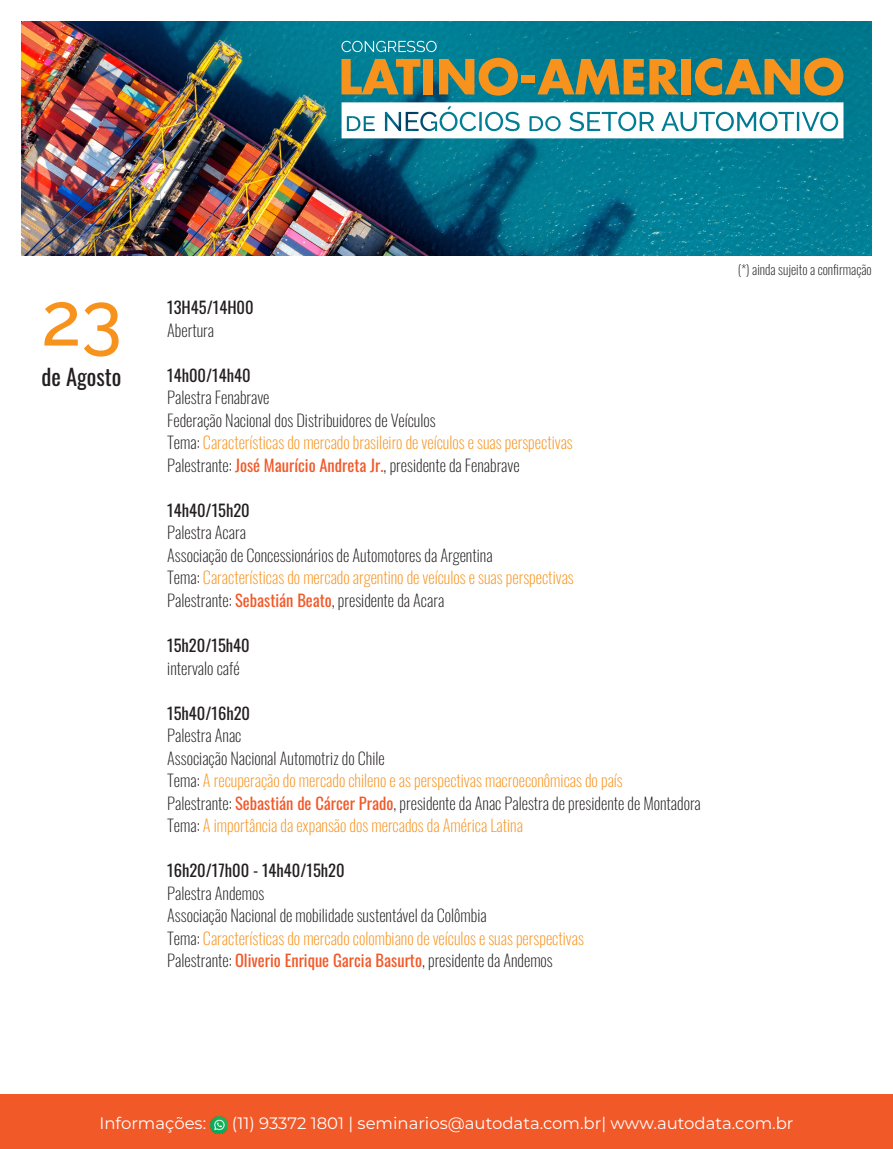
<style>
.page{position:relative;width:893px;height:1149px;background:#fff}
.page>*{position:absolute;margin:0;border:0;box-sizing:border-box;transform-origin:0 0}
.t1{font:500 75px "Raleway";color:#f7931d}
.t2{font:22.5px "Oswald";color:#231f20}
.t3{font:200 16.5px/22.5px "Oswald";color:#231f20}
.t4{font:16.5px "Oswald";color:#231f20}
.t5{font:16.5px "Montserrat";color:#fff}
.t6{font:200 13.5px "Oswald";color:#231f20}
.s1{color:#f7931d}
.s2{font-weight:400;color:#f15929}
</style>
<div class="page">
<img style="left:21px;top:21px;width:851px;height:234px">
<div style="left:0;top:1094px;width:893px;height:54px;background:#f15929"></div>
<img style="left:211px;top:1116px;width:17px;height:17px">
<svg style="left:342px;top:102px;width:501px;height:36px"></svg>
<svg style="left:341px;top:59px;width:79px;height:35px;background:#898952"></svg>
<div style="left:424px;top:59px;width:9px;height:35px;background:#f7931d"></div>
<svg style="left:439px;top:58px;width:79px;height:38px;background:#908a4f"></svg>
<div style="left:522px;top:76px;width:13px;height:7px;background:#f7931d"></div>
<svg style="left:537px;top:59px;width:142px;height:35px;background:#94894a"></svg>
<div style="left:681px;top:59px;width:10px;height:35px;background:#f7931d"></div>
<svg style="left:695px;top:58px;width:148px;height:38px;background:#848650"></svg>
<svg style="left:341px;top:41px;width:96px;height:11px"></svg>
<h1 class="t1" style="left:41px;top:276px;width:82px">23</h1>
<h2 class="t2" style="left:42px;top:356px;width:81px">de Agosto</h2>
<p class="t4" style="left:167px;top:293px;width:88px">13H45/14H00</p>
<p class="t3" style="left:167px;top:317px;width:48px">Abertura</p>
<p class="t4" style="left:167px;top:360px;width:85px">14h00/14h40</p>
<p class="t3" style="left:167px;top:384px;width:407px">Palestra Fenabrave<br>Federação Nacional dos Distribuidores de Veículos<br>Tema: <span class="s1">Características do mercado brasileiro de veículos e suas perspectivas </span>Palestrante: <span class="s2">José Maurício Andreta Jr.</span>, presidente da Fenabrave</p>
<p class="t4" style="left:167px;top:495px;width:84px">14h40/15h20</p>
<p class="t3" style="left:167px;top:519px;width:408px">Palestra Acara<br>Associação de Concessionários de Automotores da Argentina<br>Tema: <span class="s1">Características do mercado argentino de veículos e suas perspectivas </span>Palestrante: <span class="s2">Sebastián Beato</span>, presidente da Acara</p>
<p class="t4" style="left:167px;top:630px;width:84px">15h20/15h40</p>
<p class="t3" style="left:167px;top:654px;width:74px">intervalo café</p>
<p class="t4" style="left:167px;top:698px;width:84px">15h40/16h20</p>
<p class="t3" style="left:167px;top:722px;width:535px">Palestra Anac<br>Associação Nacional Automotriz do Chile<br>Tema: <span class="s1">A recuperação do mercado chileno e as perspectivas macroeconômicas do país<br></span>Palestrante: <span class="s2">Sebastián de Cárcer Prado</span>, presidente da Anac Palestra de presidente de Montadora Tema: <span class="s1">A importância da expansão dos mercados da América Latina</span></p>
<p class="t4" style="left:167px;top:855px;width:179px">16h20/17h00 - 14h40/15h20</p>
<p class="t3" style="left:167px;top:879px;width:418px">Palestra Andemos<br>Associação Nacional de mobilidade sustentável da Colômbia<br>Tema: <span class="s1">Características do mercado colombiano de veículos e suas perspectivas </span>Palestrante: <span class="s2">Oliverio Enrique Garcia Basurto</span>, presidente da Andemos</p>
<p class="t6" style="left:738px;top:257px;width:135px">(*) ainda sujeito a confirmação</p>
<p class="t5" style="left:99px;top:1111px;width:108px">Informações:</p>
<p class="t5" style="left:232px;top:1111px;width:563px">(11) 93372 1801 | seminarios@autodata.com.br| www.autodata.com.br</p>
</div>
